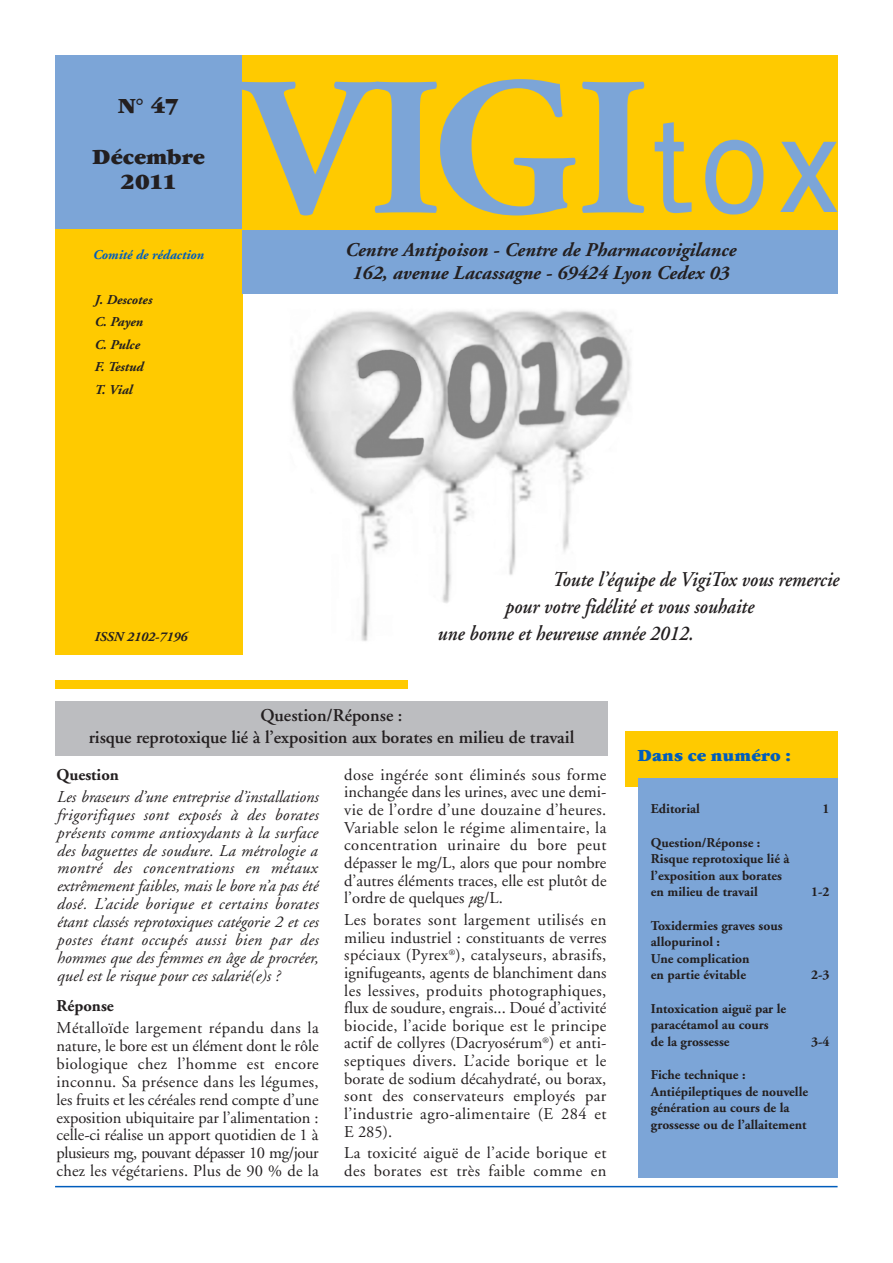
<style>
.page{position:relative;width:893px;height:1263px;background:#fff}
.page>*{position:absolute;margin:0;border:0;box-sizing:border-box;transform-origin:0 0}
.t1{font:700 196.95px "Adobe Garamond";color:#7ca5d7}
.t2{font:italic 600 21px "Adobe Garamond";color:#231f20;scale:.9 1}
.t3{font:900 21px/25.2px "Garamond Itc T";color:#231f20;text-align:center}
.t4{font:italic 700 19.5px/22.5px "Adobe Garamond";color:#231f20;text-align:center}
.t5{font:600 18px/21.6px "Adobe Garamond";color:#231f20;text-align:center}
.t6{font:16.5px/17.7px "Adobe Garamond";letter-spacing:.015em;color:#231f20;text-align:justify}
.t7{font:italic 16.5px/17.9px "Adobe Garamond";color:#231f20;text-align:justify}
.t8{font:700 16.5px "Adobe Garamond";color:#231f20}
.t9{font:900 16.5px "Garamond Itc T";letter-spacing:.015em;color:#005dbc}
.t10{font:700 13.5px/16.5px "Adobe Garamond";color:#231f20}
.t11{font:italic 700 13.5px/22.5px "Adobe Garamond";color:#231f20}
.t12{font:italic 700 13.5px "Adobe Garamond";color:#005dbc}
.s1{font-style:italic}
</style>
<div class="page">
<div style="left:55px;top:55px;width:187px;height:175px;background:#7ca5d7"></div>
<div style="left:55px;top:230px;width:187px;height:425px;background:#ffca00"></div>
<div style="left:242px;top:55px;width:595px;height:175px;background:#ffca00"></div>
<div style="left:242px;top:230px;width:595px;height:63px;background:#7ca5d7"></div>
<div style="left:625px;top:731px;width:212px;height:56px;background:#ffca00"></div>
<div style="left:638px;top:778px;width:199px;height:400px;background:#7ca5d7"></div>
<hr style="left:55px;top:1186px;width:782px;height:1px;background:#005dbc">
<div style="left:55px;top:680px;width:353px;height:9px;background:#ffca00"></div>
<svg style="left:655px;top:122px;width:182px;height:93px"></svg>
<div style="left:55px;top:701px;width:553px;height:54px;background:#bcbdc0"></div>
<img style="left:291px;top:310px;width:340px;height:331px">
<p class="t3" style="left:118px;top:96px;width:63px">N° 47</p>
<p class="t3" style="left:92px;top:146px;width:114px">Décembre<br>2011</p>
<p class="t12" style="left:92px;top:249px;width:113px">Comité de rédaction</p>
<p class="t11" style="left:94px;top:289px;width:59px">J. Descotes<br>C. Payen<br>C. Pulce<br>F. Testud<br>T. Vial</p>
<h1 class="t1" style="left:243px;top:71px;width:408px">VIGI</h1>
<p class="t4" style="left:344px;top:241px;width:393px">Centre Antipoison - Centre de Pharmacovigilance<br>162, avenue Lacassagne - 69424 Lyon Cedex 03</p>
<p class="t11" style="left:94px;top:627px;width:94px">ISSN 2102-7196</p>
<p class="t2" style="left:552px;top:571px;width:320px">Toute l’équipe de VigiTox vous remercie</p>
<p class="t2" style="left:504px;top:598px;width:278px">pour votre fidélité et vous souhaite</p>
<p class="t2" style="left:437px;top:625px;width:286px">une bonne et heureuse année 2012.</p>
<p class="t5" style="left:89px;top:706px;width:487px">Question/Réponse :<br>risque reprotoxique lié à l’exposition aux borates en milieu de travail</p>
<p class="t8" style="left:57px;top:768px;width:64px">Question</p>
<p class="t7" style="left:57px;top:789px;width:263px">Les braseurs d’une entreprise d’installations frigorifiques sont exposés à des borates présents comme antioxydants à la surface des baguettes de soudure. La métrologie a montré des concentrations en métaux extrêmement faibles, mais le bore n’a pas été dosé. L’acide borique et certains borates étant classés reprotoxiques catégorie 2 et ces postes étant occupés aussi bien par des hommes que des femmes en âge de procréer, quel est le risque pour ces salarié(e)s ?</p>
<p class="t8" style="left:57px;top:999px;width:59px">Réponse</p>
<p class="t6" style="left:57px;top:1021px;width:264px">Métalloïde largement répandu dans la nature, le bore est un élément dont le rôle biologique chez l’homme est encore inconnu. Sa présence dans les légumes, les fruits et les céréales rend compte d’une exposition ubiquitaire par l’alimentation : celle-ci réalise un apport quotidien de 1 à plusieurs mg, pouvant dépasser 10 mg/jour chez les végétariens. Plus de 90 % de la</p>
<p class="t6" style="left:344px;top:767px;width:264px">dose ingérée sont éliminés sous forme inchangée dans les urines, avec une demi&shy;vie de l’ordre d’une douzaine d’heures.<br>Variable selon le régime alimentaire, la concentration urinaire du bore peut dépasser le mg/L, alors que pour nombre d’autres éléments traces, elle est plutôt de l’ordre de quelques <span class="s1">µ</span>g/L.</p>
<p class="t6" style="left:344px;top:913px;width:264px">Les borates sont largement utilisés en milieu industriel : constituants de verres spéciaux (Pyrex<sup>®</sup>), catalyseurs, abrasifs, ignifugeants, agents de blanchiment dans les lessives, produits photographiques, flux de soudure, engrais... Doué d’activité biocide, l’acide borique est le principe actif de collyres (Dacryosérum<sup>®</sup>) et anti&shy;septiques divers. L’acide borique et le borate de sodium décahydraté, ou borax, sont des conservateurs employés par l’industrie agro-alimentaire (E 284 et E 285).</p>
<p class="t6" style="left:344px;top:1146px;width:264px">La toxicité aiguë de l’acide borique et des borates est très faible comme en</p>
<p class="t9" style="left:637px;top:749px;width:155px">Dans ce numéro :</p>
<p class="t10" style="left:651px;top:802px;width:50px">Editorial</p>
<p class="t10" style="left:822px;top:802px;width:9px">1</p>
<p class="t10" style="left:651px;top:836px;width:140px">Question/Réponse :<br>Risque reprotoxique lié à l’exposition aux borates en milieu de travail</p>
<p class="t10" style="left:811px;top:885px;width:20px">1-2</p>
<p class="t10" style="left:651px;top:919px;width:133px">Toxidermies graves sous allopurinol :<br>Une complication<br>en partie évitable</p>
<p class="t10" style="left:651px;top:1002px;width:137px">Intoxication aiguë par le paracétamol au cours<br>de la grossesse</p>
<p class="t10" style="left:811px;top:968px;width:20px">2-3</p>
<p class="t10" style="left:811px;top:1035px;width:20px">3-4</p>
<p class="t10" style="left:651px;top:1068px;width:159px">Fiche technique :<br>Antiépileptiques de nouvelle génération au cours de la grossesse ou de l’allaitement</p>
</div>
